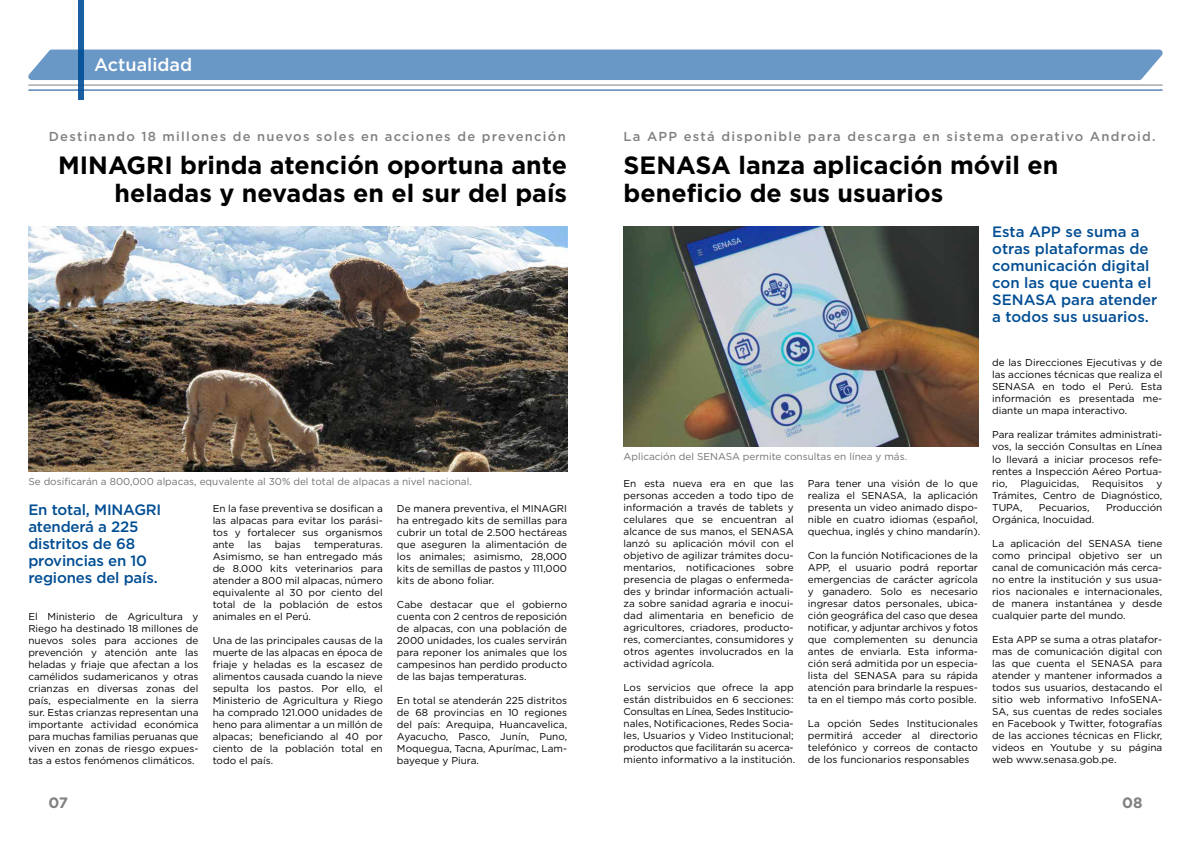
<style>
.page{position:relative;width:1191px;height:842px;background:#fff}
.page>*{position:absolute;margin:0;border:0;box-sizing:border-box;transform-origin:0 0}
.t1{font:700 25px/28px "Gotham";color:#000;text-align:right}
.t2{font:500 18px "Gotham";color:#fff}
.t3{font:500 15px/17px "Gotham";color:#004d93}
.t4{font:700 15px "Gotham";color:#818181}
.t5{font:500 13px "Gotham";letter-spacing:.1em;color:#818181}
.t6{font:10px/12px "Gotham";color:#000;text-align:justify}
.t7{font:10px "Gotham";color:#717176}
</style>
<div class="page">
<hr style="left:28px;top:85px;width:1134px;height:1px;background:#818181">
<hr style="left:28px;top:90px;width:1134px;height:1px;background:#004d97">
<div style="left:28px;top:50px;width:1134px;height:30px;background:#6997c6"></div>
<svg style="left:78px;top:0;width:6px;height:99px"></svg>
<img style="left:28px;top:226px;width:539px;height:245px">
<img style="left:623px;top:226px;width:355px;height:220px">
<h2 class="t2" style="left:94px;top:53px;width:100px">Actualidad</h2>
<h3 class="t5" style="left:49px;top:128px;width:518px">Destinando 18 millones de nuevos soles en acciones de prevención</h3>
<h1 class="t1" style="left:58px;top:151px;width:510px">MINAGRI brinda atención oportuna ante heladas y nevadas en el sur del país</h1>
<p class="t7" style="left:28px;top:475px;width:445px">Se dosificarán a 800,000 alpacas, equvalente al 30% del total de alpacas a nivel nacional.</p>
<h3 class="t3" style="left:28px;top:501px;width:134px">En total, MINAGRI atenderá a 225 distritos de 68 provincias en 10 regiones del país.</h3>
<p class="t6" style="left:28px;top:610px;width:172px">El Ministerio de Agricultura y Riego ha destinado 18 millones de nuevos soles para acciones de prevención y atención ante las heladas y friaje que afectan a los camélidos sudamericanos y otras crianzas en diversas zonas del país, especialmente en la sierra sur. Estas crianzas representan una importante actividad económica para muchas familias peruanas que viven en zonas de riesgo expues&shy;tas a estos fenómenos climáticos.</p>
<p class="t6" style="left:213px;top:502px;width:172px">En la fase preventiva se dosifican a las alpacas para evitar los parási&shy;tos y fortalecer sus organismos ante</p>
<p class="t6" style="left:397px;top:502px;width:172px">De manera preventiva, el MINAGRI ha entregado kits de semillas para cubrir un total de 2.500 hectáreas que aseguren la alimentación de los animales; asimismo, 28,000 kits de semillas de pastos y 111,000 kits de abono foliar.</p>
<p class="t6" style="left:397px;top:598px;width:172px">Cabe destacar que el gobierno cuenta con 2 centros de reposición de alpacas, con una población de 2000 unidades, los cuales servirán para reponer los animales que los campesinos han perdido producto de las bajas temperaturas.</p>
<p class="t6" style="left:397px;top:694px;width:172px">En total se atenderán 225 distritos de 68 provincias en 10 regiones del país: Arequipa, Huancavelica, Ayacucho, Pasco, Junín, Puno, Moquegua, Tacna, Apurímac, Lam&shy;bayeque y Piura.</p>
<p class="t6" style="left:248px;top:538px;width:15px">las</p>
<p class="t6" style="left:275px;top:538px;width:27px">bajas</p>
<p class="t6" style="left:213px;top:538px;width:172px;text-indent:101px">temperaturas.<br>Asimismo, se han entregado más de 8.000 kits veterinarios para atender a 800 mil alpacas, número equivalente al 30 por ciento del total de la población de estos animales en el Perú.</p>
<p class="t6" style="left:213px;top:634px;width:172px">Una de las principales causas de la muerte de las alpacas en época de friaje y heladas es la escasez de alimentos causada cuando la nieve sepulta los pastos. Por ello, el Ministerio de Agricultura y Riego ha comprado 121.000 unidades de heno para alimentar a un millón de alpacas; beneficiando al 40 por ciento de la población total en todo el país.</p>
<h3 class="t5" style="left:623px;top:128px;width:533px">La APP está disponible para descarga en sistema operativo Android.</h3>
<h1 class="t1" style="left:623px;top:151px;width:436px;text-align:left">SENASA lanza aplicación móvil en beneficio de sus usuarios</h1>
<h3 class="t3" style="left:992px;top:223px;width:167px">Esta APP se suma a otras plataformas de comunicación digital con las que cuenta el<br>SENASA para atender a todos sus usuarios.</h3>
<p class="t7" style="left:623px;top:450px;width:285px">Aplicación del SENASA permite consultas en línea y más.</p>
<p class="t6" style="left:623px;top:477px;width:172px">En esta nueva era en que las personas acceden a todo tipo de información a través de tablets y celulares que se encuentran al alcance de sus manos, el SENASA lanzó su aplicación móvil con el objetivo de agilizar trámites docu&shy;mentarios, notificaciones sobre presencia de plagas o enfermeda&shy;des y brindar información actuali&shy;za sobre sanidad agraria e inocui&shy;dad alimentaria en beneficio de agricultores, criadores, producto&shy;res, comerciantes, consumidores y otros agentes involucrados en la actividad agrícola.</p>
<p class="t6" style="left:623px;top:681px;width:173px;text-align:left">Los servicios que ofrece la app están distribuidos en 6 secciones:<br>Consultas en Línea, Sedes Institucio&shy;nales, Notificaciones, Redes Socia&shy;les, Usuarios y Video Institucional; productos que facilitarán su acerca&shy;miento informativo a la institución.</p>
<p class="t6" style="left:808px;top:477px;width:174px;text-align:left">Para tener una visión de lo que realiza el SENASA, la aplicación presenta un video animado dispo&shy;nible en cuatro idiomas (español, quechua, inglés y chino mandarín).</p>
<p class="t6" style="left:808px;top:549px;width:172px">Con la función Notificaciones de la APP, el usuario podrá reportar emergencias de carácter agrícola y ganadero. Solo es necesario ingresar datos personales, ubica&shy;ción geográfica del caso que desea notificar, y adjuntar archivos y fotos que complementen su denuncia antes de enviarla. Esta informa&shy;ción será admitida por un especia&shy;lista del SENASA para su rápida atención para brindarle la respues&shy;ta en el tiempo más corto posible.</p>
<p class="t6" style="left:808px;top:717px;width:172px">La opción Sedes Institucionales permitirá acceder al directorio telefónico y correos de contacto de los funcionarios responsables</p>
<p class="t6" style="left:992px;top:357px;width:172px">de las Direcciones Ejecutivas y de las acciones técnicas que realiza el SENASA en todo el Perú. Esta información es presentada me&shy;diante un mapa interactivo.</p>
<p class="t6" style="left:992px;top:429px;width:172px">Para realizar trámites administrati&shy;vos, la sección Consultas en Línea lo llevará a iniciar procesos refe&shy;rentes a Inspección Aéreo Portua&shy;rio,</p>
<p class="t6" style="left:1020px;top:477px;width:60px">Plaguicidas,</p>
<p class="t6" style="left:1092px;top:477px;width:53px">Requisitos</p>
<p class="t6" style="left:992px;top:477px;width:172px;text-indent:164px">y Trámites, Centro de Diagnóstico, TUPA,</p>
<p class="t6" style="left:1039px;top:501px;width:52px">Pecuarios,</p>
<p class="t6" style="left:1106px;top:501px;width:58px">Producción</p>
<p class="t6" style="left:992px;top:513px;width:104px">Orgánica, Inocuidad.</p>
<p class="t6" style="left:992px;top:537px;width:172px">La aplicación del SENASA tiene como principal objetivo ser un canal de comunicación más cerca&shy;no entre la institución y sus usua&shy;rios nacionales e internacionales, de manera instantánea y desde cualquier parte del mundo.</p>
<p class="t6" style="left:992px;top:633px;width:172px">Esta APP se suma a otras platafor&shy;mas de comunicación digital con las que cuenta el SENASA para atender y mantener informados a todos sus usuarios, destacando el sitio web informativo InfoSENA-SA, sus cuentas de redes sociales en Facebook y Twitter, fotografías de las acciones técnicas en Flickr, videos en Youtube y su página web www.senasa.gob.pe.</p>
<h3 class="t4" style="left:48px;top:792px;width:21px">07</h3>
<h3 class="t4" style="left:1122px;top:792px;width:22px">08</h3>
</div>
